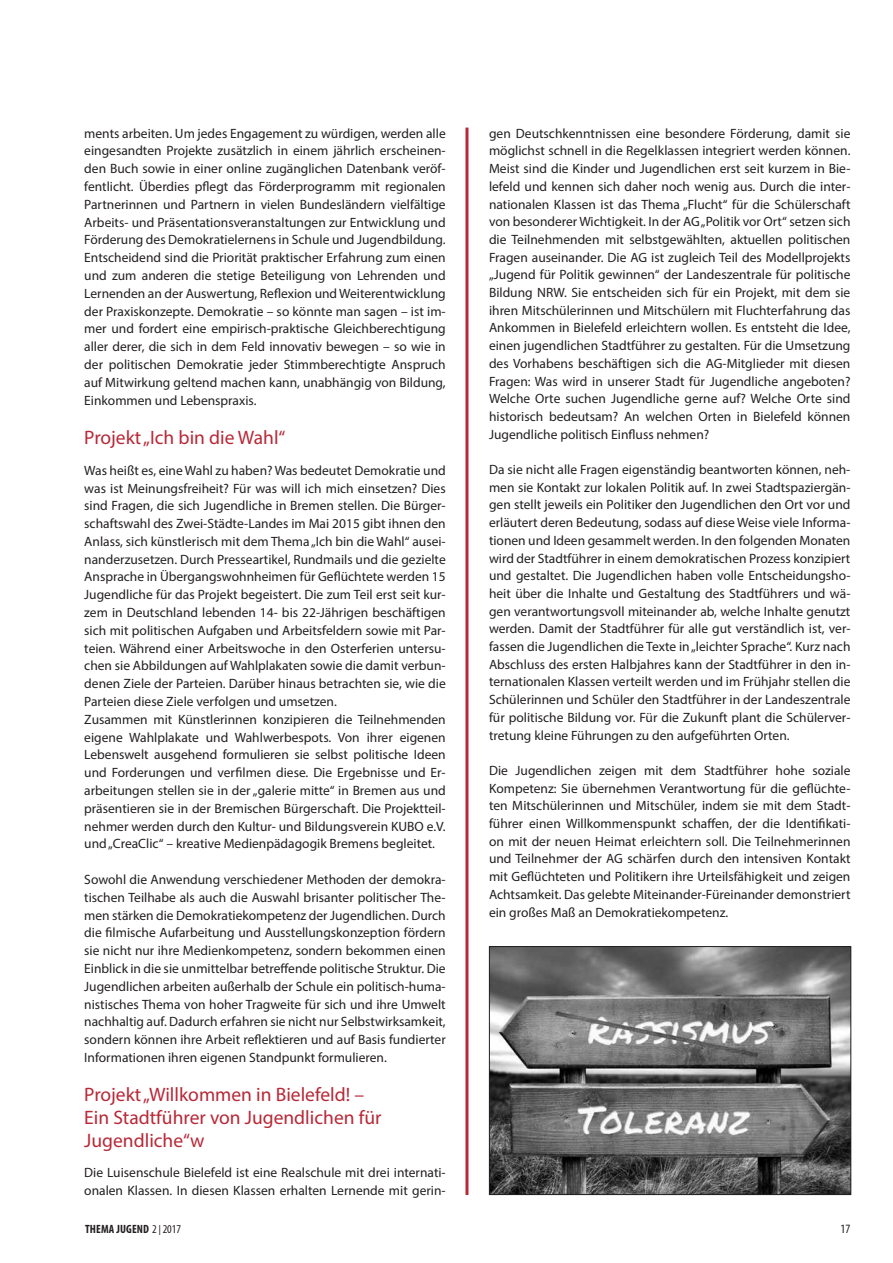
<style>
.page{position:relative;width:893px;height:1263px;background:#fff}
.page>*{position:absolute;margin:0;border:0;box-sizing:border-box;transform-origin:0 0}
.t1{font:19.5px/22.6px "Myriad Pro";color:#b82837}
.t2{font:13.5px/17.9px "Myriad Pro";color:#231f20;text-align:justify}
.t3{font:condensed 12.75px "Myriad Pro";color:#231f20}
.t4{font:700 condensed 12px "Myriad Pro";letter-spacing:.01em;color:#231f20}
.s1{font-weight:400}
.s2{font-family:"Futura T";font-weight:300}
</style>
<div class="page">
<hr style="left:465px;top:128px;width:3px;height:1067px;background:#b82837">
<img style="left:491px;top:948px;width:358px;height:245px">
<div style="left:489px;top:946px;width:362px;height:249px;border:1px solid #231f20"></div>
<p class="t2" style="left:84px;top:124px;width:363px">ments arbeiten. Um jedes Engagement zu würdigen, werden alle eingesandten Projekte zusätzlich in einem jährlich erscheinen&shy;den Buch sowie in einer online zugänglichen Datenbank veröf&shy;fentlicht. Überdies pflegt das Förderprogramm mit regionalen Partnerinnen und Partnern in vielen Bundesländern vielfältige Arbeits- und Präsentationsveranstaltungen zur Entwicklung und Förderung des Demokratielernens in Schule und Jugendbildung.<br>Entscheidend sind die Priorität praktischer Erfahrung zum einen und zum anderen die stetige Beteiligung von Lehrenden und Lernenden an der Auswertung, Reflexion und Weiterentwicklung der Praxiskonzepte. Demokratie – so könnte man sagen – ist im&shy;mer und fordert eine empirisch-praktische Gleichberechtigung aller derer, die sich in dem Feld innovativ bewegen – so wie in der politischen Demokratie jeder Stimmberechtigte Anspruch auf Mitwirkung geltend machen kann, unabhängig von Bildung, Einkommen und Lebenspraxis.</p>
<h1 class="t1" style="left:84px;top:426px;width:203px">Projekt „Ich bin die Wahl“</h1>
<p class="t2" style="left:84px;top:461px;width:363px;text-align:left">Was heißt es, eine Wahl zu haben? Was bedeutet Demokratie und was ist Meinungsfreiheit? Für was will ich mich einsetzen? Dies sind Fragen, die sich Jugendliche in Bremen stellen. Die Bürger&shy;schaftswahl des Zwei-Städte-Landes im Mai 2015 gibt ihnen den Anlass, sich künstlerisch mit dem Thema „Ich bin die Wahl“ ausei&shy;nanderzusetzen. Durch Presseartikel, Rundmails und die gezielte Ansprache in Übergangswohnheimen für Geflüchtete werden 15<br>Jugendliche für das Projekt begeistert. Die zum Teil erst seit kur&shy;zem in Deutschland lebenden 14- bis 22-Jährigen beschäftigen sich mit politischen Aufgaben und Arbeitsfeldern sowie mit Par&shy;teien. Während einer Arbeitswoche in den Osterferien untersu&shy;chen sie Abbildungen auf Wahlplakaten sowie die damit verbun&shy;denen Ziele der Parteien. Darüber hinaus betrachten sie, wie die Parteien diese Ziele verfolgen und umsetzen.<br>Zusammen mit Künstlerinnen konzipieren die Teilnehmenden eigene Wahlplakate und Wahlwerbespots. Von ihrer eigenen Lebenswelt ausgehend formulieren sie selbst politische Ideen und Forderungen und verfilmen diese. Die Ergebnisse und Er&shy;arbeitungen stellen sie in der „galerie mitte“ in Bremen aus und präsentieren sie in der Bremischen Bürgerschaft. Die Projektteil&shy;nehmer werden durch den Kultur- und Bildungsverein KUBO e.V. und „CreaClic“ – kreative Medienpädagogik Bremens begleitet.</p>
<p class="t2" style="left:84px;top:870px;width:363px">Sowohl die Anwendung verschiedener Methoden der demokra&shy;tischen Teilhabe als auch die Auswahl brisanter politischer The&shy;men stärken die Demokratiekompetenz der Jugendlichen. Durch die filmische Aufarbeitung und Ausstellungskonzeption fördern sie nicht nur ihre Medienkompetenz, sondern bekommen einen Einblick in die sie unmittelbar betreffende politische Struktur. Die Jugendlichen arbeiten außerhalb der Schule ein politisch-huma&shy;nistisches Thema von hoher Tragweite für sich und ihre Umwelt nachhaltig auf. Dadurch erfahren sie nicht nur Selbstwirksamkeit, sondern können ihre Arbeit reflektieren und auf Basis fundierter Informationen ihren eigenen Standpunkt formulieren.</p>
<h1 class="t1" style="left:84px;top:1083px;width:299px">Projekt „Willkommen in Bielefeld! –<br>Ein Stadtführer von Jugendlichen für<br>Jugendliche“w</h1>
<p class="t2" style="left:84px;top:1163px;width:363px">Die Luisenschule Bielefeld ist eine Realschule mit drei internati&shy;onalen Klassen. In diesen Klassen erhalten Lernende mit gerin-</p>
<p class="t2" style="left:489px;top:124px;width:363px">gen Deutschkenntnissen eine besondere Förderung, damit sie möglichst schnell in die Regelklassen integriert werden können.<br>Meist sind die Kinder und Jugendlichen erst seit kurzem in Bie&shy;lefeld und kennen sich daher noch wenig aus. Durch die inter&shy;nationalen Klassen ist das Thema „Flucht“ für die Schülerschaft von besonderer Wichtigkeit. In der AG „Politik vor Ort“ setzen sich die Teilnehmenden mit selbstgewählten, aktuellen politischen Fragen auseinander. Die AG ist zugleich Teil des Modellprojekts „Jugend für Politik gewinnen“ der Landeszentrale für politische Bildung NRW. Sie entscheiden sich für ein Projekt, mit dem sie ihren Mitschülerinnen und Mitschülern mit Fluchterfahrung das Ankommen in Bielefeld erleichtern wollen. Es entsteht die Idee, einen jugendlichen Stadtführer zu gestalten. Für die Umsetzung des Vorhabens beschäftigen sich die AG-Mitglieder mit diesen Fragen: Was wird in unserer Stadt für Jugendliche angeboten?<br>Welche Orte suchen Jugendliche gerne auf? Welche Orte sind historisch bedeutsam? An welchen Orten in Bielefeld können Jugendliche politisch Einfluss nehmen?</p>
<p class="t2" style="left:489px;top:460px;width:363px">Da sie nicht alle Fragen eigenständig beantworten können, neh&shy;men sie Kontakt zur lokalen Politik auf. In zwei Stadtspaziergän&shy;gen stellt jeweils ein Politiker den Jugendlichen den Ort vor und erläutert deren Bedeutung, sodass auf diese Weise viele Informa&shy;tionen und Ideen gesammelt werden. In den folgenden Monaten wird der Stadtführer in einem demokratischen Prozess konzipiert und gestaltet. Die Jugendlichen haben volle Entscheidungsho&shy;heit über die Inhalte und Gestaltung des Stadtführers und wä&shy;gen verantwortungsvoll miteinander ab, welche Inhalte genutzt werden. Damit der Stadtführer für alle gut verständlich ist, ver&shy;fassen die Jugendlichen die Texte in „leichter Sprache“. Kurz nach Abschluss des ersten Halbjahres kann der Stadtführer in den in&shy;ternationalen Klassen verteilt werden und im Frühjahr stellen die Schülerinnen und Schüler den Stadtführer in der Landeszentrale für politische Bildung vor. Für die Zukunft plant die Schülerver&shy;tretung kleine Führungen zu den aufgeführten Orten.</p>
<p class="t2" style="left:489px;top:761px;width:363px">Die Jugendlichen zeigen mit dem Stadtführer hohe soziale Kompetenz: Sie übernehmen Verantwortung für die geflüchte&shy;ten Mitschülerinnen und Mitschüler, indem sie mit dem Stadt&shy;führer einen Willkommenspunkt schaffen, der die Identifikati&shy;on mit der neuen Heimat erleichtern soll. Die Teilnehmerinnen und Teilnehmer der AG schärfen durch den intensiven Kontakt mit Geflüchteten und Politikern ihre Urteilsfähigkeit und zeigen Achtsamkeit. Das gelebte Miteinander-Füreinander demonstriert ein großes Maß an Demokratiekompetenz.</p>
<p class="t4" style="left:85px;top:1222px;width:98px">THEMA JUGEND <span class="s1">2</span><span class="s2">|</span><span class="s1">2017</span></p>
<p class="t3" style="left:841px;top:1221px;width:11px">17</p>
</div>
